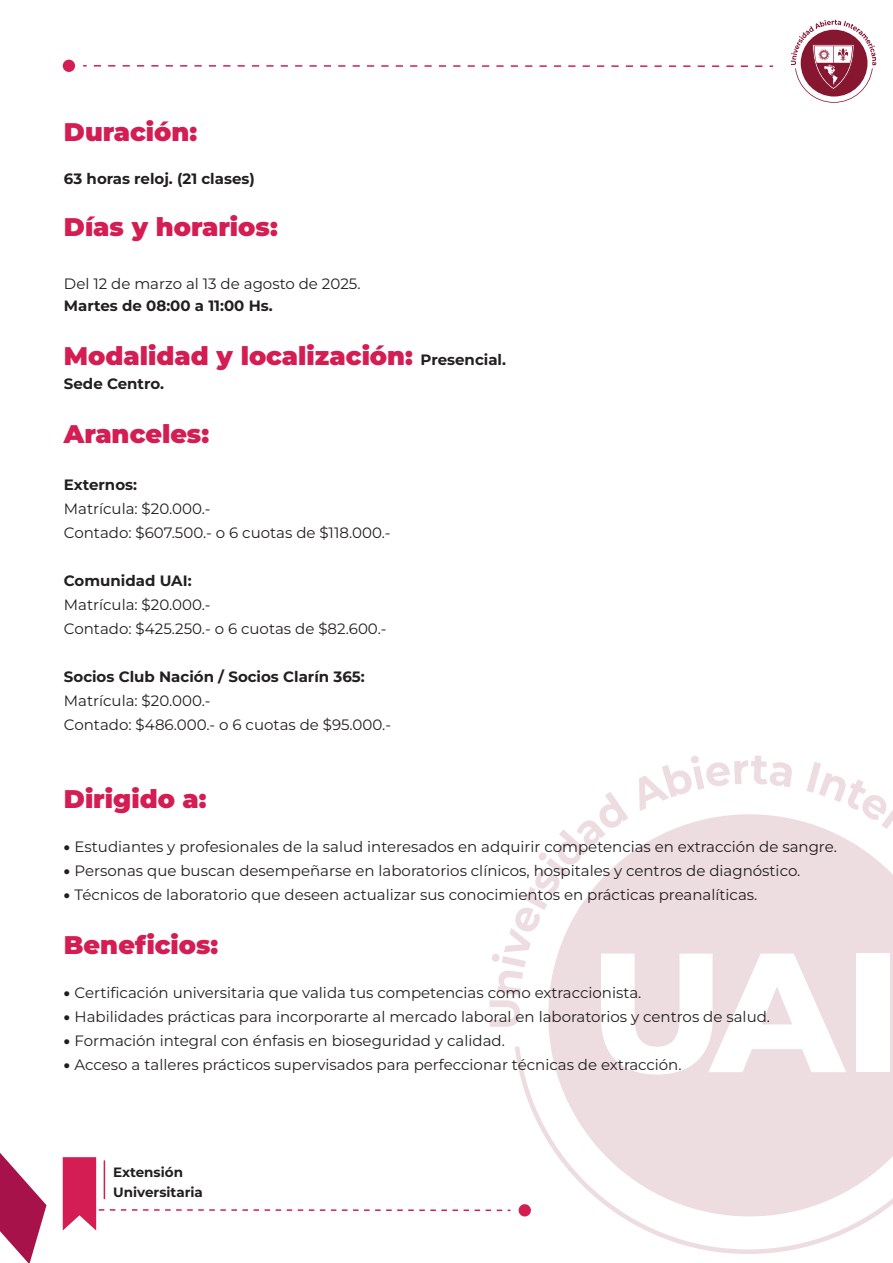
<style>
.page{position:relative;width:893px;height:1263px;background:#fff}
.page>*{position:absolute;margin:0;border:0;box-sizing:border-box;transform-origin:0 0}
.t1{font:900 25.5px "Montserrat";color:#d31d53}
.t2{font:15px/24px "Montserrat";color:#231f20}
.t3{font:700 15px "Montserrat";color:#231f20}
.t4{font:700 13.5px/20.9px "Montserrat";color:#231f20}
.s1{font-weight:700;font-size:15px;color:#231f20}
.s2{font-weight:900}
</style>
<div class="page">
<svg style="left:0;top:1153px;width:47px;height:110px"></svg>
<svg style="left:518px;top:1074px;width:375px;height:180px;fill:#eddce0"></svg>
<svg style="left:489px;top:755px;width:404px;height:319px"></svg>
<div style="left:856px;top:953px;width:33px;height:119px;background:#fff"></div>
<div style="left:519px;top:1204px;width:12px;height:12px;background:#d31d53;border-radius:50%"></div>
<svg style="left:791px;top:20px;width:85px;height:83px"></svg>
<svg style="left:63px;top:1157px;width:439px;height:73px"></svg>
<svg style="left:94px;top:65px;width:679px;height:2px"></svg>
<div style="left:63px;top:60px;width:12px;height:12px;background:#d31d53;border-radius:50%"></div>
<h1 class="t1" style="left:64px;top:113px;width:135px">Duración:</h1>
<p class="t3" style="left:64px;top:167px;width:192px">63 horas reloj. (21 clases)</p>
<h1 class="t1" style="left:64px;top:208px;width:215px">Días y horarios:</h1>
<p class="t2" style="left:64px;top:271px;width:298px">Del 12 de marzo al 13 de agosto de 2025.</p>
<p class="t3" style="left:64px;top:295px;width:210px">Martes de 08:00 a 11:00 Hs.</p>
<h1 class="t1" style="left:64px;top:337px;width:444px">Modalidad y localización: <span class="s1">Presencial.</span></h1>
<p class="t3" style="left:64px;top:373px;width:102px">Sede Centro.</p>
<h1 class="t1" style="left:64px;top:415px;width:147px">Aranceles:</h1>
<p class="t3" style="left:64px;top:474px;width:75px">Externos:</p>
<p class="t2" style="left:64px;top:496px;width:328px">Matrícula: $20.000.-<br>Contado: $607.500.- o 6 cuotas de $118.000.-</p>
<p class="t3" style="left:64px;top:570px;width:129px">Comunidad UAI:</p>
<p class="t2" style="left:64px;top:592px;width:324px">Matrícula: $20.000.-<br>Contado: $425.250.- o 6 cuotas de $82.600.-</p>
<p class="t3" style="left:64px;top:666px;width:302px">Socios Club Nación / Socios Clarín 365:</p>
<p class="t2" style="left:64px;top:688px;width:329px">Matrícula: $20.000.-<br>Contado: $486.000.- o 6 cuotas de $95.000.-</p>
<h1 class="t1" style="left:64px;top:780px;width:144px">Dirigido a:</h1>
<p class="t2" style="left:64px;top:834px;width:775px"><span class="s2">•</span> Estudiantes y profesionales de la salud interesados en adquirir competencias en extracción de sangre.</p>
<p class="t2" style="left:64px;top:858px;width:738px"><span class="s2">•</span> Personas que buscan desempeñarse en laboratorios clínicos, hospitales y centros de diagnóstico.</p>
<p class="t2" style="left:64px;top:882px;width:695px"><span class="s2">•</span> Técnicos de laboratorio que deseen actualizar sus conocimientos en prácticas preanalíticas.</p>
<h1 class="t1" style="left:64px;top:925px;width:156px">Beneficios:</h1>
<p class="t2" style="left:64px;top:980px;width:579px"><span class="s2">•</span> Certificación universitaria que valida tus competencias como extraccionista.</p>
<p class="t2" style="left:64px;top:1004px;width:708px"><span class="s2">•</span> Habilidades prácticas para incorporarte al mercado laboral en laboratorios y centros de salud.</p>
<p class="t2" style="left:64px;top:1028px;width:442px"><span class="s2">•</span> Formación integral con énfasis en bioseguridad y calidad.</p>
<p class="t2" style="left:64px;top:1052px;width:619px"><span class="s2">•</span> Acceso a talleres prácticos supervisados para perfeccionar técnicas de extracción.</p>
<p class="t4" style="left:113px;top:1160px;width:91px">Extensión<br>Universitaria</p>
</div>
